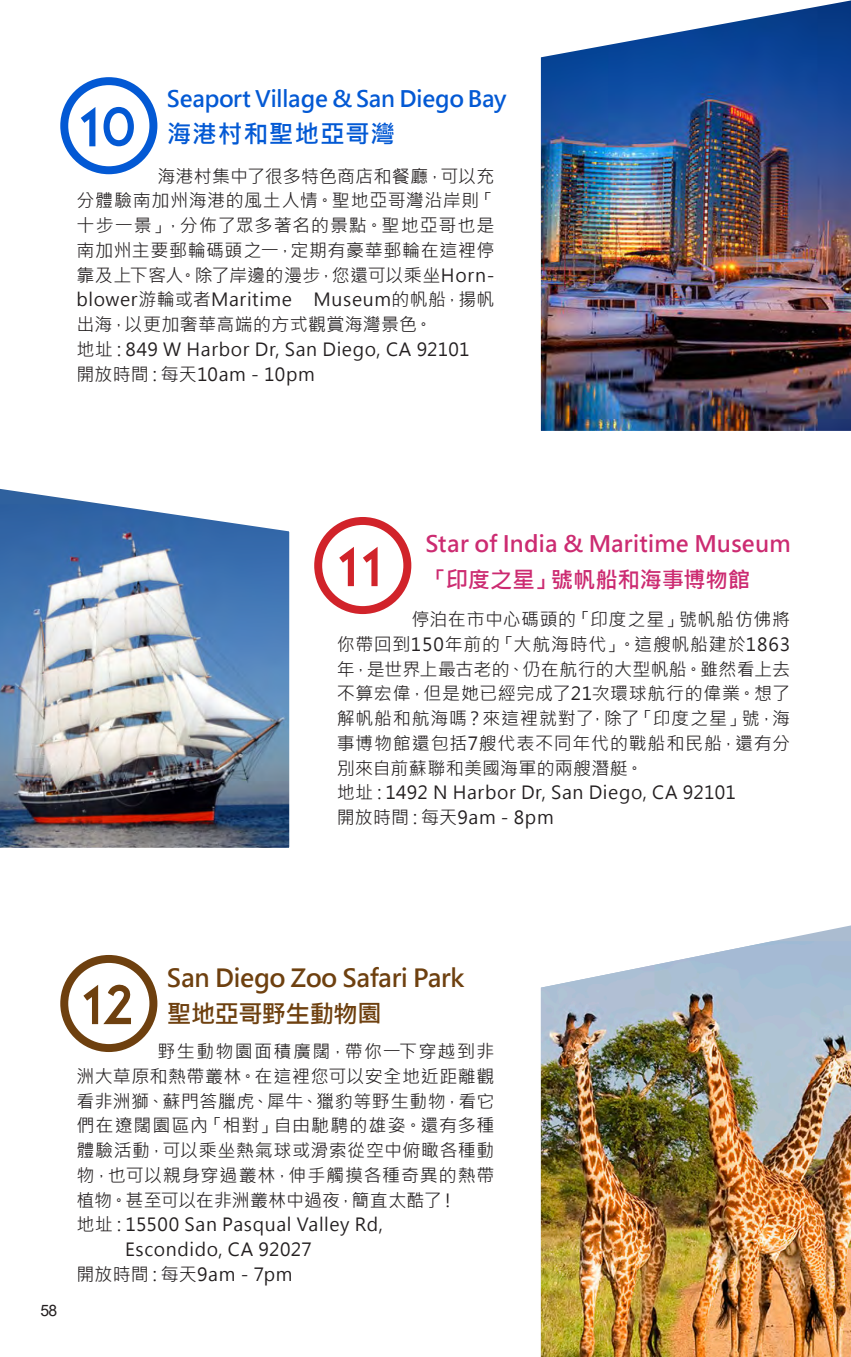
<style>
.page{position:relative;width:851px;height:1357px;background:#fff}
.page>*{position:absolute;margin:0;border:0;box-sizing:border-box;transform-origin:0 0}
.t1{font:53.1px "ADAM.CGPRO";color:#0359d4}
.t2{font:53.1px "ADAM.CGPRO";color:#6e400f}
.t3{font:53.1px "ADAM.CGPRO";color:#d1232a}
.t4{font:700 24.75px/36px "Microsoft Jheng Hei";letter-spacing:-.02em;color:#6e400f}
.t5{font:700 24.75px "Microsoft Jheng Hei";letter-spacing:.03em;color:#0359d4}
.t6{font:700 22.5px/36px "Microsoft Jheng Hei";letter-spacing:.005em;color:#cc2b71}
.t7{font:700 22.5px "Microsoft Jheng Hei";letter-spacing:-.01em;color:#0359d4}
.t8{font:18px/24.8px "Microsoft Jheng Hei";letter-spacing:.03em;color:#231f20}
.t9{font:18px "Microsoft Jheng Hei";letter-spacing:.05em;color:#231f20}
.t10{font:18px "Microsoft Jheng Hei";color:#231f20}
.t11{font:18px "Microsoft Jheng Hei";letter-spacing:.07em;color:#231f20}
.t12{font:18px "Microsoft Jheng Hei";letter-spacing:.01em;color:#231f20}
.t13{font:15.75px "Arial";color:#231f20}
</style>
<div class="page">
<img style="left:541px;top:0;width:309px;height:431px">
<svg style="left:774px;top:925px;width:76px;height:16px"></svg>
<img style="left:541px;top:941px;width:309px;height:416px">
<img style="left:0;top:488px;width:290px;height:360px">
<div style="left:60px;top:77px;width:97px;height:97px;border:8px solid #0359d4;border-radius:50%"></div>
<div style="left:60px;top:955px;width:97px;height:97px;border:8px solid #6e400f;border-radius:50%"></div>
<div style="left:314px;top:517px;width:97px;height:97px;border:8px solid #d1232a;border-radius:50%"></div>
<p class="t1" style="left:81px;top:95px;width:58px">10</p>
<p class="t7" style="left:167px;top:85px;width:341px">Seaport Village &amp; San Diego Bay</p>
<p class="t5" style="left:167px;top:119px;width:230px">海港村和聖地亞哥灣</p>
<p class="t8" style="left:76px;top:164px;width:419px;text-indent:81px">海港村集中了很多特色商店和餐廳，可以充分體驗南加州海港的風土人情。聖地亞哥灣沿岸則「十步一景」，分佈了眾多著名的景點。聖地亞哥也是南加州主要郵輪碼頭之一，定期有豪華郵輪在這裡停靠及上下客人。除了岸邊的漫步，您還可以乘坐Horn&shy;blower游輪或者Maritime Museum的帆船，揚帆出海，以更加奢華高端的方式觀賞海灣景色。<br>地址：849 W Harbor Dr, San Diego, CA 92101<br>開放時間：每天10am - 10pm</p>
<p class="t3" style="left:339px;top:534px;width:44px">11</p>
<p class="t6" style="left:425px;top:525px;width:367px">Star of India &amp; Maritime Museum「印度之星」號帆船和海事博物館</p>
<p class="t8" style="left:337px;top:607px;width:455px;text-indent:75px">停泊在市中心碼頭的「印度之星」號帆船仿佛將你帶回到150年前的「大航海時代」。這艘帆船建於1863年，是世界上最古老的、仍在航行的大型帆船。雖然看上去不算宏偉，但是她已經完成了21次環球航行的偉業。想了解帆船和航海嗎？來這裡就對了，除了「印度之星」號，海事博物館還包括7艘代表不同年代的戰船和民船，還有分別來自前蘇聯和美國海軍的兩艘潛艇。<br>地址：1492 N Harbor Dr, San Diego, CA 92101<br>開放時間：每天9am - 8pm</p>
<p class="t13" style="left:40px;top:1300px;width:18px">58</p>
<p class="t2" style="left:83px;top:972px;width:52px">12</p>
<p class="t4" style="left:167px;top:960px;width:299px">San Diego Zoo Safari Park聖地亞哥野生動物園</p>
<p class="t11" style="left:157px;top:1040px;width:338px">野生動物園面積廣闊，帶你一下穿越到非</p>
<p class="t8" style="left:76px;top:1064px;width:419px">洲大草原和熱帶叢林。在這裡您可以安全地近距離觀</p>
<p class="t8" style="left:76px;top:1088px;width:419px">看非洲獅、蘇門答臘虎、犀牛、獵豹等野生動物，看它</p>
<p class="t9" style="left:76px;top:1114px;width:419px">們在遼闊園區內「相對」自由馳騁的雄姿。還有多種</p>
<p class="t8" style="left:76px;top:1138px;width:419px">體驗活動，可以乘坐熱氣球或滑索從空中俯瞰各種動</p>
<p class="t8" style="left:76px;top:1163px;width:419px">物，也可以親身穿過叢林，伸手觸摸各種奇異的熱帶</p>
<p class="t10" style="left:76px;top:1189px;width:382px">植物。甚至可以在非洲叢林中過夜，簡直太酷了！</p>
<p class="t8" style="left:76px;top:1212px;width:308px">地址：15500 San Pasqual Valley Rd,</p>
<p class="t8" style="left:125px;top:1237px;width:188px">Escondido, CA 92027</p>
<p class="t12" style="left:76px;top:1263px;width:218px">開放時間：每天9am - 7pm</p>
</div>
